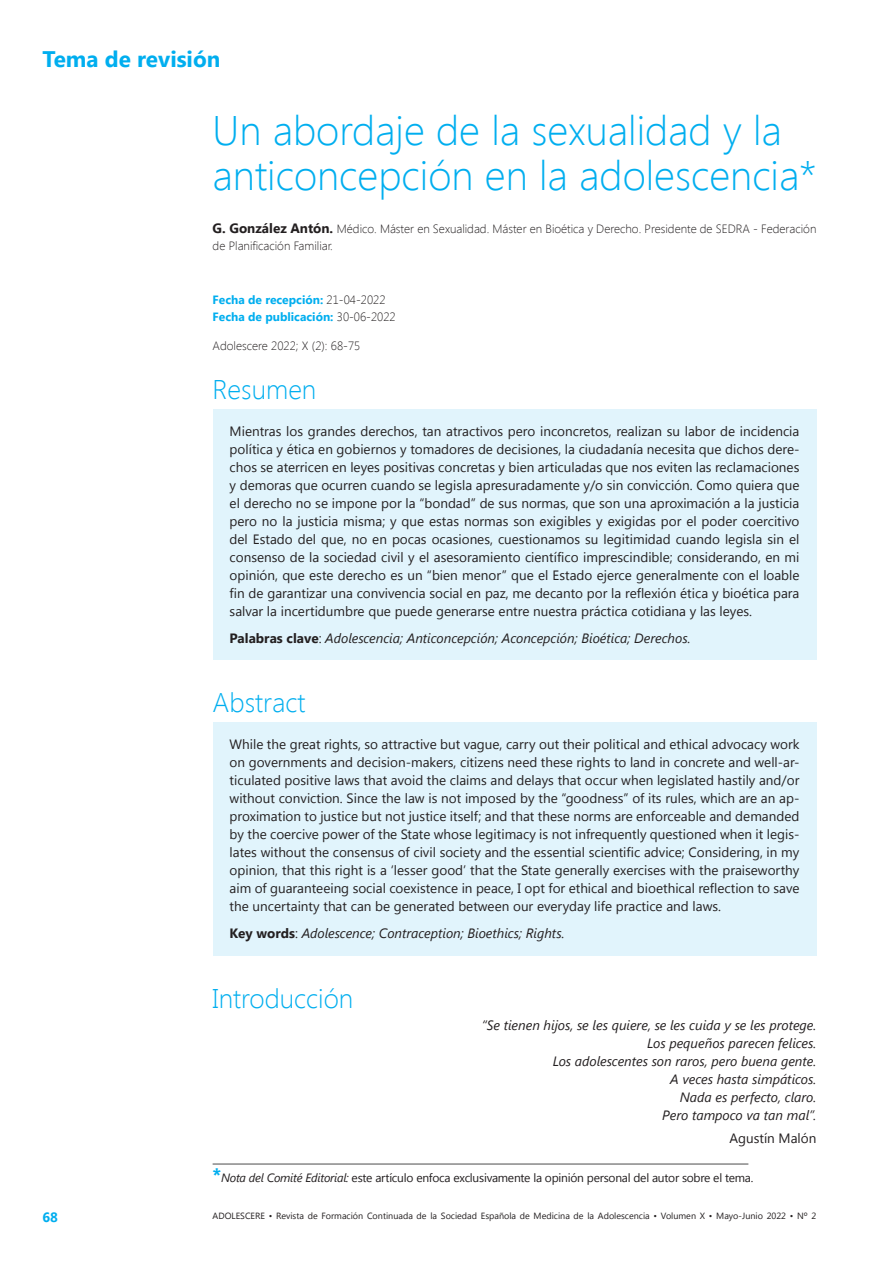
<style>
.page{position:relative;width:893px;height:1263px;background:#fff}
.page>*{position:absolute;margin:0;border:0;box-sizing:border-box;transform-origin:0 0}
.Título{font:300 41.25px/45px "Segoe UI";color:#00aeef}
._1nivel{font:300 27px "Segoe UI";color:#00aeef}
.Autor{font:300 27px "Segoe UI";color:#00aeef}
.t1{font:700 22.5px "Segoe UI";color:#00aeef}
.t2{font:13.5px/18px "Segoe UI";color:#231f20;text-align:justify}
.t3{font:italic 13.5px/18px "Segoe UI";color:#231f20;text-align:right}
.t4{font:700 13.5px "Segoe UI";color:#00aeef}
.Autor-2{font:300 12px/16.5px "Segoe UI";color:#231f20}
.t5{font:12px "Segoe UI";letter-spacing:-.02em;color:#231f20}
.Autor-Cargo{font:700 12px/16.5px "Segoe UI";color:#00aeef}
.Autor-Cargo-2{font:300 12px "Segoe UI";color:#231f20}
.t6{font:9px "Segoe UI";color:#231f20}
.s1{font-weight:700;font-size:13.5px}
.s2{font-weight:300;color:#231f20}
.s3{font-weight:700;font-style:normal}
.s4{font-style:normal}
.s5{font-weight:700;font-size:19.5px;color:#00aeef}
.s6{font-style:italic}
</style>
<div class="page">
<hr style="left:213px;top:1163px;width:535px;height:2px;background:#888">
<div style="left:213px;top:410px;width:603px;height:250px;background:#e1f4fc"></div>
<div style="left:213px;top:722px;width:603px;height:234px;background:#e1f4fc"></div>
<h3 class="t1" style="left:43px;top:43px;width:179px">Tema de revisión</h3>
<p class="Título" style="left:213px;top:106px;width:605px">Un abordaje de la sexualidad y la anticoncepción en la adolescencia*</p>
<p class="Autor-2" style="left:213px;top:220px;width:605px"><span class="s1">G. González Antón.</span> Médico. Máster en Sexualidad. Máster en Bioética y Derecho. Presidente de SEDRA - Federación de Planificación Familiar.</p>
<p class="Autor-Cargo" style="left:213px;top:291px;width:185px">Fecha de recepción: <span class="s2">21-04-2022<br></span>Fecha de publicación: <span class="s2">30-06-2022</span></p>
<p class="Autor-Cargo-2" style="left:213px;top:337px;width:149px">Adolescere 2022; X (2): 68-75</p>
<p class="Autor" style="left:213px;top:371px;width:105px">Resumen</p>
<p class="t2" style="left:230px;top:422px;width:571px">Mientras los grandes derechos, tan atractivos pero inconcretos, realizan su labor de incidencia política y ética en gobiernos y tomadores de decisiones, la ciudadanía necesita que dichos dere&shy;chos se aterricen en leyes positivas concretas y bien articuladas que nos eviten las reclamaciones y demoras que ocurren cuando se legisla apresuradamente y/o sin convicción. Como quiera que el derecho no se impone por la “bondad” de sus normas, que son una aproximación a la justicia pero no la justicia misma; y que estas normas son exigibles y exigidas por el poder coercitivo del Estado del que, no en pocas ocasiones, cuestionamos su legitimidad cuando legisla sin el consenso de la sociedad civil y el asesoramiento científico imprescindible; considerando, en mi opinión, que este derecho es un “bien menor” que el Estado ejerce generalmente con el loable fin de garantizar una convivencia social en paz, me decanto por la reflexión ética y bioética para salvar la incertidumbre que puede generarse entre nuestra práctica cotidiana y las leyes.</p>
<p class="t3" style="left:230px;top:628px;width:462px"><span class="s3">Palabras clave</span><span class="s4">:</span> Adolescencia; Anticoncepción; Aconcepción; Bioética; Derechos.</p>
<p class="_1nivel" style="left:213px;top:684px;width:94px">Abstract</p>
<p class="t2" style="left:230px;top:735px;width:571px">While the great rights, so attractive but vague, carry out their political and ethical advocacy work on governments and decision-makers, citizens need these rights to land in concrete and well-ar&shy;ticulated positive laws that avoid the claims and delays that occur when legislated hastily and/or without conviction. Since the law is not imposed by the “goodness” of its rules, which are an ap&shy;proximation to justice but not justice itself; and that these norms are enforceable and demanded by the coercive power of the State whose legitimacy is not infrequently questioned when it legis&shy;lates without the consensus of civil society and the essential scientific advice; Considering, in my opinion, that this right is a ‘lesser good’ that the State generally exercises with the praiseworthy aim of guaranteeing social coexistence in peace, I opt for ethical and bioethical reflection to save the uncertainty that can be generated between our everyday life practice and laws.</p>
<p class="t3" style="left:230px;top:923px;width:336px"><span class="s3">Key words</span><span class="s4">:</span> Adolescence; Contraception; Bioethics; Rights.</p>
<p class="_1nivel" style="left:213px;top:980px;width:142px">Introducción</p>
<p class="t3" style="left:482px;top:1016px;width:336px">“Se tienen hijos, se les quiere, se les cuida y se les protege.<br>Los pequeños parecen felices.<br>Los adolescentes son raros, pero buena gente.<br>A veces hasta simpáticos.<br>Nada es perfecto, claro.<br>Pero tampoco va tan mal”.</p>
<p class="t2" style="left:729px;top:1128px;width:89px">Agustín Malón</p>
<p class="t5" style="left:213px;top:1169px;width:542px"><span class="s5">*</span><span class="s6">Nota del Comité Editorial:</span> este artículo enfoca exclusivamente la opinión personal del autor sobre el tema.</p>
<p class="t4" style="left:43px;top:1207px;width:17px">68</p>
<p class="t6" style="left:213px;top:1209px;width:605px">ADOLESCERE • Revista de Formación Continuada de la Sociedad Española de Medicina de la Adolescencia • Volumen X • Mayo-Junio 2022 • Nº 2</p>
</div>
